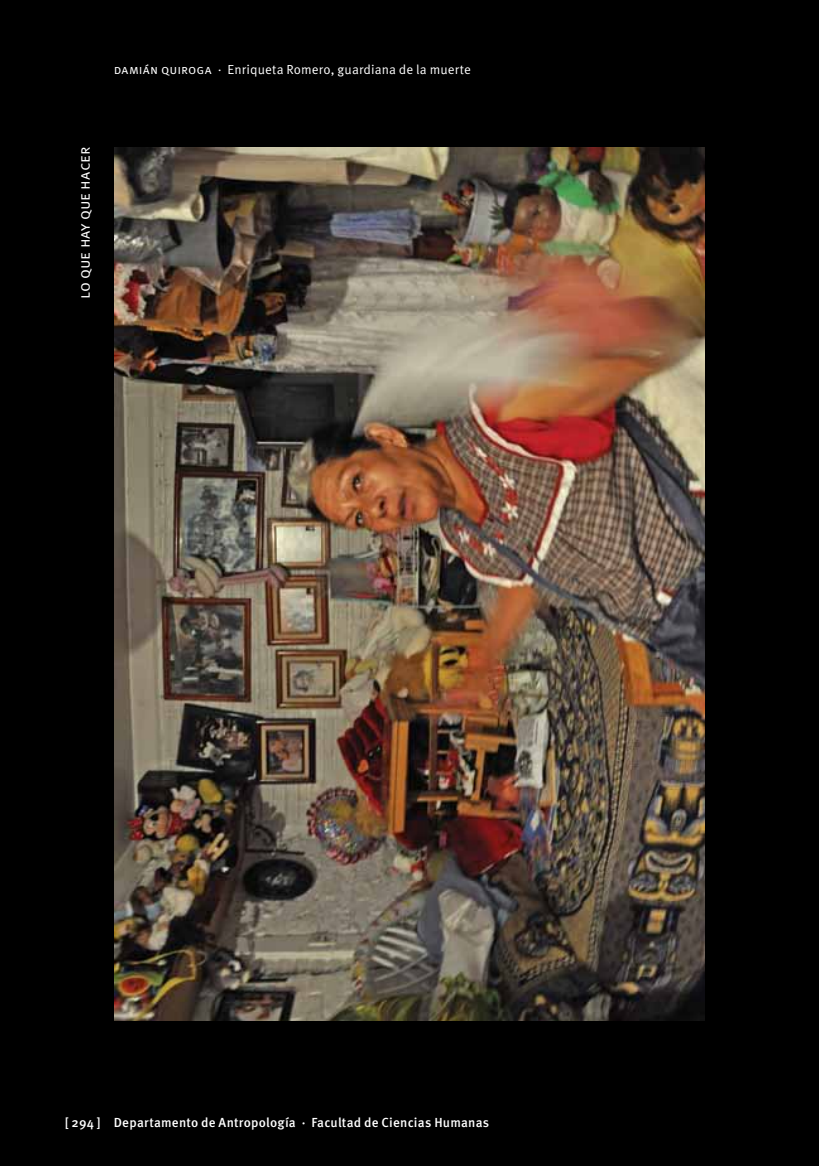
<style>
.page{position:relative;width:819px;height:1166px;background:#000}
.page>*{position:absolute;margin:0;border:0;box-sizing:border-box;transform-origin:0 0}
.t1{font:15.75px "Meta Pro";color:#fff}
.t2{font:500 13.12px "Meta Pro";letter-spacing:.015em;color:#fff}
.t3{font:13.12px "Meta Pro";letter-spacing:.01em;color:#fff}
</style>
<div class="page">
<img style="left:115px;top:147px;width:589px;height:874px">
<p class="t3" style="left:114px;top:61px;width:359px">damián quiroga · Enriqueta Romero, guardiana de la muerte</p>
<p class="t1" style="left:75px;top:299px;width:153px;rotate:-90deg">lo que hay que hacer</p>
<p class="t2" style="left:65px;top:1114px;width:426px">[ 294 ] Departamento de Antropología · Facultad de Ciencias Humanas</p>
</div>
